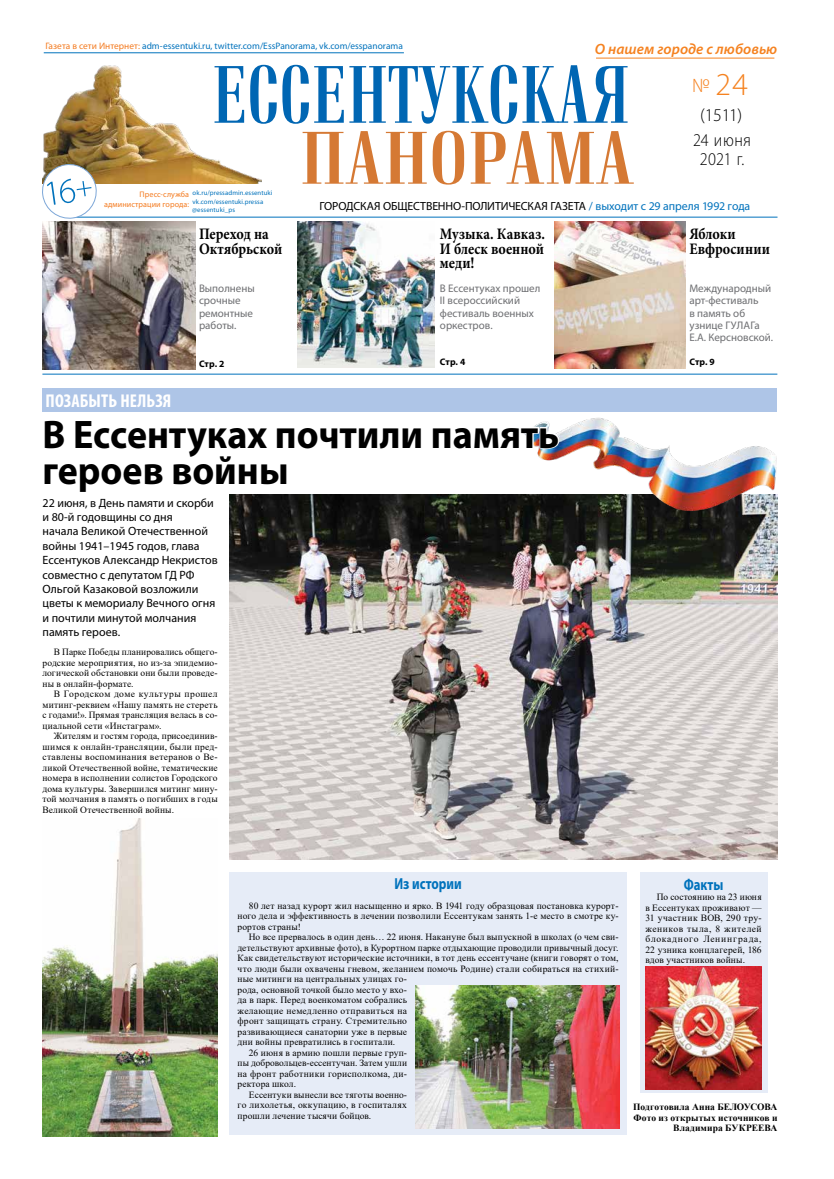
<style>
.page{position:relative;width:834px;height:1179px;background:#fff}
.page>*{position:absolute;margin:0;border:0;box-sizing:border-box;transform-origin:0 0}
.t1{font:700 40px/36px "Myriad Pro";color:#000;scale:.95 1}
.t2{font:300 32px "Myriad Pro";color:#f58220}
.t3{font:700 condensed 18.6px "Myriad Pro";letter-spacing:.01em;color:#fff}
.t4{font:300 18px/19px "Myriad Pro";letter-spacing:.025em;color:#000;text-align:center;scale:.9 1}
.t5{font:300 18px "Myriad Pro";color:#000}
.t6{font:700 16px/14.4px "Minion Pro";letter-spacing:.005em;color:#000;scale:.88 1}
.t7{font:700 16px "Myriad Pro";color:#0072bc;scale:.8 1}
.t8{font:italic 600 15px "Myriad Pro";letter-spacing:.005em;color:#f58220}
.t9{font:12px/14.4px "Myriad Pro";color:#000}
.t10{font:11.8px "Myriad Pro";letter-spacing:-.01em;color:#000}
.t11{font:11px/12.1px "Myriad Pro";color:#6d6e71}
.t12{font:9.5px/10.5px "Times New Roman";letter-spacing:.015em;color:#000;text-align:justify}
.t13{font:700 9.5px/10.5px "Times New Roman";letter-spacing:.01em;color:#000;text-align:right}
.t14{font:9.5px "Times New Roman";letter-spacing:.035em;color:#000}
.t15{font:700 9.5px "Myriad Pro";color:#000}
.t16{font:9.4px "Myriad Pro";letter-spacing:.005em;color:#0072bc}
.t17{font:8.1px/10.2px "Myriad Pro";letter-spacing:.01em;color:#f47b20;text-align:right}
.t18{font:6.8px/8.5px "Myriad Pro";letter-spacing:.015em;color:#0072bc}
.s1{color:#f47b20}
.s2{font-size:20px}
.s3{color:#0072bc}
</style>
<div class="page">
<svg style="left:42px;top:52px;width:735px;height:170px"></svg>
<hr style="left:42px;top:374px;width:735px;height:1px;background:#0072bc">
<img style="left:229px;top:494px;width:548px;height:365px">
<div style="left:229px;top:872px;width:398px;height:263px;background:#e6ecf7"></div>
<img style="left:415px;top:985px;width:204px;height:143px">
<img style="left:43px;top:818px;width:175px;height:318px">
<div style="left:639px;top:872px;width:128px;height:221px;background:#e6ecf7"></div>
<img style="left:522px;top:417px;width:255px;height:103px">
<div style="left:43px;top:388px;width:734px;height:24px;background:#aec5e7"></div>
<svg style="left:522px;top:425px;width:38px;height:25px"></svg>
<img style="left:43px;top:222px;width:152px;height:147px">
<img style="left:554px;top:221px;width:131px;height:147px">
<img style="left:297px;top:221px;width:137px;height:146px">
<img style="left:645px;top:966px;width:116px;height:123px">
<p class="t16" style="left:45px;top:40px;width:359px"><span class="s1">Газета в сети Интернет:</span> adm-essentuki.ru, twitter.com/EssPanorama, vk.com/esspanorama</p>
<h3 class="t8" style="left:595px;top:39px;width:184px">О нашем городе с любовью</h3>
<h2 class="t2" style="left:692px;top:65px;width:57px"><span class="s2">№</span>24</h2>
<h3 class="t5" style="left:700px;top:104px;width:44px">(1511)</h3>
<h3 class="t4" style="left:693px;top:130px;width:66px">24 июня<br>2021 г.</h3>
<p class="t18" style="left:192px;top:189px;width:82px">ok.ru/pressadmin.essentuki vk.com/essentuki.pressa @essentuki_ps</p>
<p class="t17" style="left:104px;top:189px;width:86px">Пресс-служба администрации города:</p>
<p class="t10" style="left:319px;top:199px;width:432px">ГОРОДСКАЯ ОБЩЕСТВЕННО-ПОЛИТИЧЕСКАЯ ГАЗЕТА <span class="s3">/ выходит с 29 апреля 1992 года</span></p>
<h3 class="t6" style="left:199px;top:227px;width:96px">Переход на<br>Октябрьской</h3>
<p class="t11" style="left:199px;top:282px;width:57px">Выполнены срочные ремонтные работы.</p>
<p class="t15" style="left:199px;top:357px;width:27px">Стр. 2</p>
<h3 class="t6" style="left:440px;top:227px;width:121px;text-align:justify">Музыка. Кавказ.<br>И блеск военной меди!</h3>
<p class="t11" style="left:440px;top:282px;width:102px">В Ессентуках прошел<br>II всероссийский фестиваль военных оркестров.</p>
<p class="t15" style="left:440px;top:356px;width:27px">Стр. 4</p>
<h3 class="t3" style="left:46px;top:389px;width:127px">ПОЗАБЫТЬ НЕЛЬЗЯ</h3>
<h1 class="t1" style="left:43px;top:415px;width:545px">В Ессентуках почтили память героев войны</h1>
<p class="t9" style="left:43px;top:495px;width:177px">22 июня, в День памяти и скорби и 80‑й годовщины со дня<br>начала Великой Отечественной войны 1941–1945 годов, глава<br>Ессентуков Александр Некристов совместно с депутатом ГД РФ<br>Ольгой Казаковой возложили цветы к мемориалу Вечного огня и почтили минутой молчания память героев.</p>
<p class="t12" style="left:43px;top:646px;width:177px;text-indent:11px">В Парке Победы планировались общего&shy;родские мероприятия, но из-за эпидемио&shy;логической обстановки они были проведе&shy;ны в онлайн-формате.</p>
<p class="t12" style="left:43px;top:688px;width:177px;text-indent:11px">В Городском доме культуры прошел митинг-реквием «Нашу память не стереть с годами!». Прямая трансляция велась в со&shy;циальной сети «Инстаграм».</p>
<p class="t12" style="left:43px;top:730px;width:177px;text-indent:11px">Жителям и гостям города, присоединив&shy;шимся к онлайн-трансляции, были пред&shy;ставлены воспоминания ветеранов о Ве&shy;ликой Отечественной войне, тематические номера в исполнении солистов Городского дома культуры. Завершился митинг мину&shy;той молчания в память о погибших в годы Великой Отечественной войны.</p>
<h3 class="t6" style="left:689px;top:227px;width:93px">Яблоки<br>Евфросинии</h3>
<p class="t11" style="left:689px;top:282px;width:85px">Международный арт-фестиваль<br>в память об узнице ГУЛАГа<br>Е.А. Керсновской.</p>
<p class="t15" style="left:689px;top:356px;width:27px">Стр. 9</p>
<h3 class="t7" style="left:394px;top:873px;width:86px">Из истории</h3>
<h3 class="t7" style="left:683px;top:873px;width:51px">Факты</h3>
<p class="t12" style="left:645px;top:891px;width:118px;text-indent:11px">По состоянию на 23 июня в Ессентуках проживают — 31 участник ВОВ, 290 тру&shy;жеников тыла, 8 жителей блокадного Ленинграда, 22 узника концлагерей, 186 вдов участников войны.</p>
<p class="t12" style="left:237px;top:900px;width:382px;text-indent:11px">80 лет назад курорт жил насыщенно и ярко. В 1941 году образцовая постановка курорт&shy;ного дела и эффективность в лечении позволили Ессентукам занять 1-е место в смотре ку&shy;рортов страны!</p>
<p class="t12" style="left:249px;top:931px;width:371px">Но все прервалось в один день… 22 июня. Накануне был выпускной в школах (о чем сви-</p>
<p class="t12" style="left:237px;top:942px;width:382px">детельствуют архивные фото), в Курортном парке отдыхающие проводили привычный досуг.</p>
<p class="t12" style="left:237px;top:952px;width:382px">Как свидетельствуют исторические источники, в тот день ессентучане (книги говорят о том,</p>
<p class="t12" style="left:237px;top:963px;width:382px">что люди были охвачены гневом, желанием помочь Родине) стали собираться на стихий-</p>
<p class="t12" style="left:237px;top:973px;width:171px">ные митинги на центральных улицах го-</p>
<p class="t12" style="left:237px;top:984px;width:171px">рода, основной точкой было место у вхо-</p>
<p class="t12" style="left:237px;top:994px;width:171px">да в парк. Перед военкоматом собрались</p>
<p class="t12" style="left:237px;top:1005px;width:171px">желающие немедленно отправиться на</p>
<p class="t12" style="left:237px;top:1015px;width:171px">фронт защищать страну. Стремительно</p>
<p class="t12" style="left:237px;top:1026px;width:171px">развивающиеся санатории уже в первые</p>
<p class="t12" style="left:237px;top:1036px;width:159px">дни войны превратились в госпитали.</p>
<p class="t12" style="left:249px;top:1047px;width:160px">26 июня в армию пошли первые груп-</p>
<p class="t12" style="left:237px;top:1057px;width:171px">пы добровольцев-ессентучан. Затем ушли</p>
<p class="t12" style="left:237px;top:1068px;width:171px">на фронт работники горисполкома, ди-</p>
<p class="t12" style="left:237px;top:1078px;width:60px">ректора школ.</p>
<p class="t12" style="left:249px;top:1089px;width:160px">Ессентуки вынесли все тяготы военно-</p>
<p class="t14" style="left:237px;top:1098px;width:171px">го лихолетья, оккупацию, в госпиталях</p>
<p class="t12" style="left:237px;top:1110px;width:135px">прошли лечение тысячи бойцов.</p>
<p class="t13" style="left:633px;top:1101px;width:146px">Подготовила Анна БЕЛОУСОВА<br>Фото из открытых источников и<br>Владимира БУКРЕЕВА</p>
</div>
